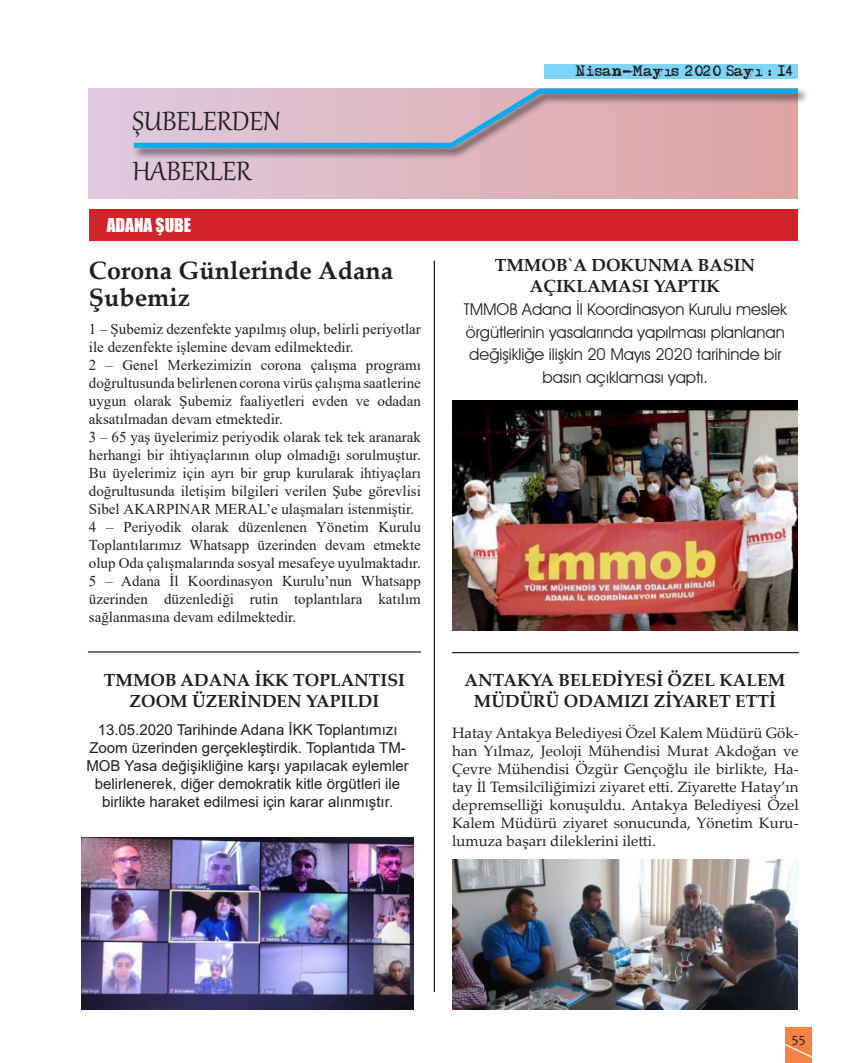
<style>
.page{position:relative;width:851px;height:1063px;background:#fff}
.page>*{position:absolute;margin:0;border:0;box-sizing:border-box;transform-origin:0 0}
._02_metin{font:32.5px "Gabriola";color:#231f20}
.Başlık_1{font:700 25px/27.5px "Palatino Linotype";color:#231f20}
._02_metin-2{font:700 17.5px/21px "Palatino Linotype";color:#231f20;text-align:center}
._02_metin-3{font:17.5px "Impact";color:#fff}
.t1{font:16.25px/22.5px "Avant Garde IT Cby BT";color:#231f20;text-align:center}
.t2{font:15px/18px "Times New Roman";color:#231f20;text-align:justify}
._02_metin-4{font:15px/18px "Palatino Linotype";color:#231f20;text-align:justify}
.t3{font:15px/18px "Arial";color:#231f20;text-align:center}
.t4{font:13.75px "Candara";color:#231f20}
.t5{font:13.38px "Adler";color:#231f20}
</style>
<div class="page">
<div style="left:785px;top:1028px;width:26px;height:35px;background:#f58345"></div>
<svg style="left:785px;top:1041px;width:27px;height:19px"></svg>
<div style="left:544px;top:64px;width:253px;height:15px;background:#80d4f7"></div>
<svg style="left:664px;top:69px;width:7px;height:7px"></svg>
<svg style="left:755px;top:69px;width:7px;height:7px"></svg>
<div style="left:89px;top:89px;width:708px;height:110px;background:linear-gradient(to right,#e0cae0,#dda3a2)"></div>
<div style="left:132px;top:87px;width:677px;height:73px;background:#231f20;opacity:.75"></div>
<svg style="left:129px;top:87px;width:673px;height:63px"></svg>
<div style="left:89px;top:209px;width:708px;height:32px;background:#d1232a"></div>
<hr style="left:433px;top:261px;width:2px;height:731px;background:#231f20">
<img style="left:452px;top:400px;width:345px;height:231px">
<hr style="left:88px;top:651px;width:333px;height:2px;background:#231f20">
<hr style="left:452px;top:652px;width:346px;height:1px;background:#231f20">
<img style="left:82px;top:838px;width:331px;height:172px">
<img style="left:452px;top:859px;width:345px;height:151px">
<p class="_02_metin" style="left:132px;top:100px;width:149px">ŞUBELERDEN</p>
<p class="_02_metin" style="left:132px;top:150px;width:120px">HABERLER</p>
<p class="_02_metin-3" style="left:107px;top:211px;width:86px">ADANA ŞUBE</p>
<p class="Başlık_1" style="left:89px;top:256px;width:306px">Corona Günlerinde Adana<br>Şubemiz</p>
<p class="t2" style="left:89px;top:320px;width:333px">1 – Şubemiz dezenfekte yapılmış olup, belirli periyotlar ile dezenfekte işlemine devam edilmektedir.</p>
<p class="t2" style="left:89px;top:356px;width:333px">2 – Genel Merkezimizin corona çalışma programı doğrultusunda belirlenen corona virüs çalışma saatlerine uygun olarak Şubemiz faaliyetleri evden ve odadan aksatılmadan devam etmektedir.</p>
<p class="t2" style="left:89px;top:428px;width:333px">3 – 65 yaş üyelerimiz periyodik olarak tek tek aranarak herhangi bir ihtiyaçlarının olup olmadığı sorulmuştur.<br>Bu üyelerimiz için ayrı bir grup kurularak ihtiyaçları doğrultusunda iletişim bilgileri verilen Şube görevlisi Sibel AKARPINAR MERAL’e ulaşmaları istenmiştir.</p>
<p class="t2" style="left:89px;top:518px;width:333px">4 – Periyodik olarak düzenlenen Yönetim Kurulu Toplantılarımız Whatsapp üzerinden devam etmekte olup Oda çalışmalarında sosyal mesafeye uyulmaktadır.</p>
<p class="t2" style="left:89px;top:572px;width:333px">5 – Adana İl Koordinasyon Kurulu’nun Whatsapp üzerinden düzenlediği rutin toplantılara katılım sağlanmasına devam edilmektedir.</p>
<p class="_02_metin-2" style="left:104px;top:669px;width:302px">TMMOB ADANA İKK TOPLANTISI<br>ZOOM ÜZERİNDEN YAPILDI</p>
<p class="t3" style="left:86px;top:721px;width:324px">13.05.2020 Tarihinde Adana İKK Toplantımızı Zoom üzerinden gerçekleştirdik. Toplantıda TM-MOB Yasa değişikliğine karşı yapılacak eylemler belirlenerek, diğer demokratik kitle örgütleri ile birlikte haraket edilmesi için karar alınmıştır.</p>
<p class="t5" style="left:575px;top:65px;width:218px">Nisan-May s 2020 Say ı: 14</p>
<p class="_02_metin-2" style="left:494px;top:254px;width:262px">TMMOB`A DOKUNMA BASIN<br>AÇIKLAMASI YAPTIK</p>
<p class="t1" style="left:463px;top:298px;width:324px">TMMOB Adana İl Koordinasyon Kurulu meslek örgütlerinin yasalarında yapılması planlanan değişikliğe ilişkin 20 Mayıs 2020 tarihinde bir basın açıklaması yaptı.</p>
<p class="_02_metin-2" style="left:464px;top:669px;width:322px">ANTAKYA BELEDİYESİ ÖZEL KALEM<br>MÜDÜRÜ ODAMIZI ZİYARET ETTİ</p>
<p class="_02_metin-4" style="left:452px;top:723px;width:348px">Hatay Antakya Belediyesi Özel Kalem Müdürü Gök&shy;han Yılmaz, Jeoloji Mühendisi Murat Akdoğan ve Çevre Mühendisi Özgür Gençoğlu ile birlikte, Ha&shy;tay İl Temsilciliğimizi ziyaret etti. Ziyarette Hatay’ın depremselliği konuşuldu. Antakya Belediyesi Özel Kalem Müdürü ziyaret sonucunda, Yönetim Kuru&shy;lumuza başarı dileklerini iletti.</p>
<p class="t4" style="left:791px;top:1030px;width:15px">55</p>
</div>
